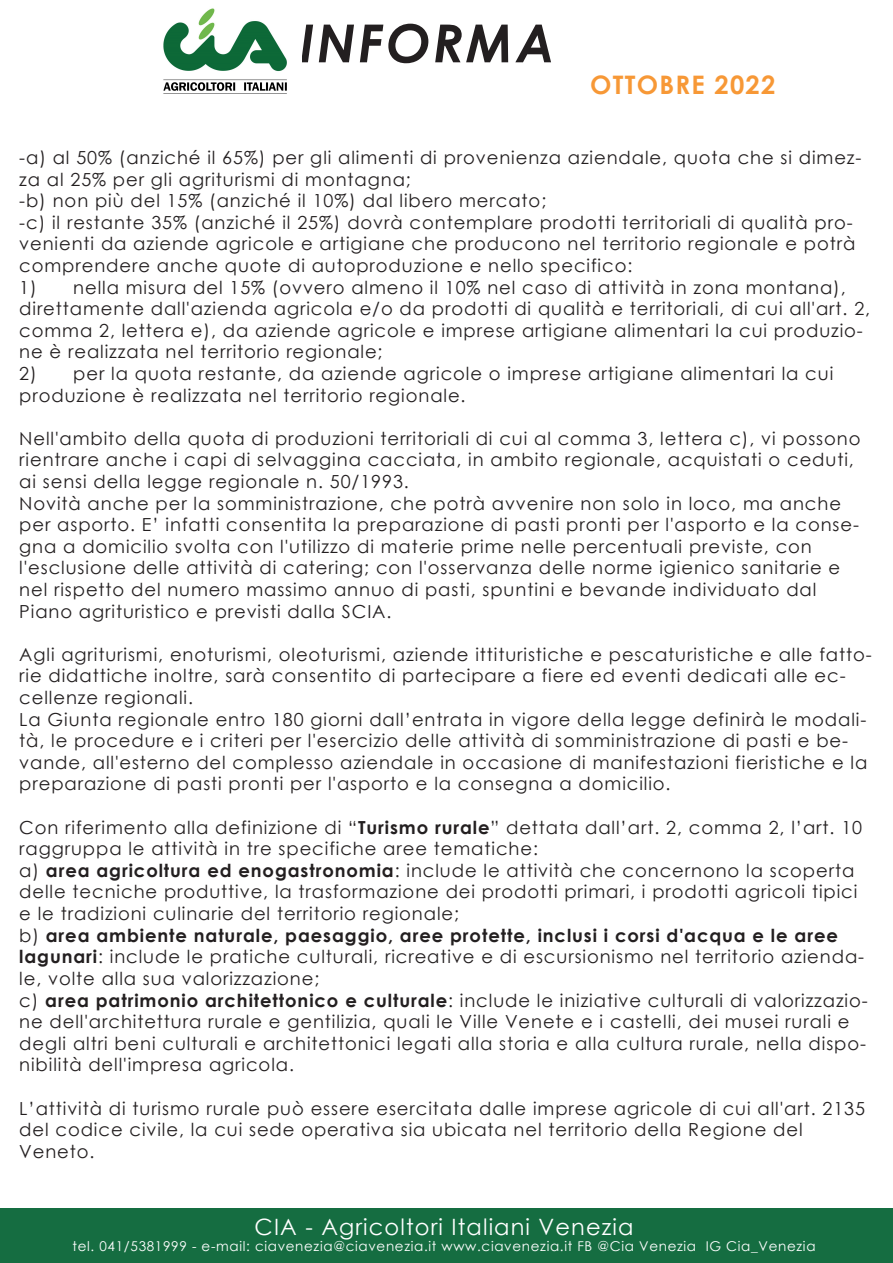
<style>
.page{position:relative;width:893px;height:1263px;background:#fff}
.page>*{position:absolute;margin:0;border:0;box-sizing:border-box;transform-origin:0 0}
.t1{font:italic 700 52.5px "Century Gothic";letter-spacing:.05em;color:#231f20}
.t2{font:700 25.5px "Century Gothic";letter-spacing:.05em;color:#f79836}
.t3{font:22.5px "Century Gothic";letter-spacing:.05em;color:#fff}
.t4{font:18px/21.6px "Century Gothic";letter-spacing:.05em;color:#231f20}
.t5{font:13.5px "Century Gothic";letter-spacing:.05em;color:#fff}
.s1{font-weight:700}
</style>
<div class="page">
<div style="left:0;top:1209px;width:893px;height:54px;background:#156d41"></div>
<img style="left:163px;top:8px;width:124px;height:86px">
<h1 class="t1" style="left:300px;top:3px;width:257px">INFORMA</h1>
<h2 class="t2" style="left:590px;top:66px;width:187px">OTTOBRE 2022</h2>
<p class="t4" style="left:19px;top:146px;width:844px">-a) al 50% (anziché il 65%) per gli alimenti di provenienza aziendale, quota che si dimez&shy;za al 25% per gli agriturismi di montagna;<br>-b) non più del 15% (anziché il 10%) dal libero mercato;<br>-c) il restante 35% (anziché il 25%) dovrà contemplare prodotti territoriali di qualità pro&shy;venienti da aziende agricole e artigiane che producono nel territorio regionale e potrà comprendere anche quote di autoproduzione e nello specifico:</p>
<p class="t4" style="left:19px;top:276px;width:852px">1) nella misura del 15% (ovvero almeno il 10% nel caso di attività in zona montana), direttamente dall'azienda agricola e/o da prodotti di qualità e territoriali, di cui all'art. 2, comma 2, lettera e), da aziende agricole e imprese artigiane alimentari la cui produzio&shy;ne è realizzata nel territorio regionale;</p>
<p class="t4" style="left:19px;top:362px;width:815px">2) per la quota restante, da aziende agricole o imprese artigiane alimentari la cui produzione è realizzata nel territorio regionale.</p>
<p class="t4" style="left:19px;top:427px;width:843px">Nell'ambito della quota di produzioni territoriali di cui al comma 3, lettera c), vi possono rientrare anche i capi di selvaggina cacciata, in ambito regionale, acquistati o ceduti, ai sensi della legge regionale n. 50/1993.<br>Novità anche per la somministrazione, che potrà avvenire non solo in loco, ma anche per asporto. E’ infatti consentita la preparazione di pasti pronti per l'asporto e la conse&shy;gna a domicilio svolta con l'utilizzo di materie prime nelle percentuali previste, con l'esclusione delle attività di catering; con l'osservanza delle norme igienico sanitarie e nel rispetto del numero massimo annuo di pasti, spuntini e bevande individuato dal Piano agrituristico e previsti dalla SCIA.</p>
<p class="t4" style="left:19px;top:643px;width:854px">Agli agriturismi, enoturismi, oleoturismi, aziende ittituristiche e pescaturistiche e alle fatto&shy;rie didattiche inoltre, sarà consentito di partecipare a fiere ed eventi dedicati alle ec&shy;cellenze regionali.<br>La Giunta regionale entro 180 giorni dall’entrata in vigore della legge definirà le modali&shy;tà, le procedure e i criteri per l'esercizio delle attività di somministrazione di pasti e be&shy;vande, all'esterno del complesso aziendale in occasione di manifestazioni fieristiche e la preparazione di pasti pronti per l'asporto e la consegna a domicilio.</p>
<p class="t4" style="left:19px;top:816px;width:850px">Con riferimento alla definizione di “<span class="s1">Turismo rurale</span>” dettata dall’art. 2, comma 2, l’art. 10 raggruppa le attività in tre specifiche aree tematiche:<br>a) <span class="s1">area agricoltura ed enogastronomia</span>: include le attività che concernono la scoperta delle tecniche produttive, la trasformazione dei prodotti primari, i prodotti agricoli tipici e le tradizioni culinarie del territorio regionale;<br>b) <span class="s1">area ambiente naturale, paesaggio, aree protette, inclusi i corsi d'acqua e le aree lagunari</span>: include le pratiche culturali, ricreative e di escursionismo nel territorio azienda&shy;le, volte alla sua valorizzazione;<br>c) <span class="s1">area patrimonio architettonico e culturale</span>: include le iniziative culturali di valorizzazio&shy;ne dell'architettura rurale e gentilizia, quali le Ville Venete e i castelli, dei musei rurali e degli altri beni culturali e architettonici legati alla storia e alla cultura rurale, nella dispo&shy;nibilità dell'impresa agricola.</p>
<p class="t4" style="left:19px;top:1097px;width:847px">L’attività di turismo rurale può essere esercitata dalle imprese agricole di cui all'art. 2135 del codice civile, la cui sede operativa sia ubicata nel territorio della Regione del<br>Veneto.</p>
<p class="t3" style="left:255px;top:1211px;width:380px">CIA - Agricoltori Italiani Venezia</p>
<p class="t5" style="left:73px;top:1236px;width:744px">tel. 041/5381999 - e-mail: ciavenezia@ciavenezia.it www.ciavenezia.it FB @Cia Venezia IG Cia_Venezia</p>
</div>
